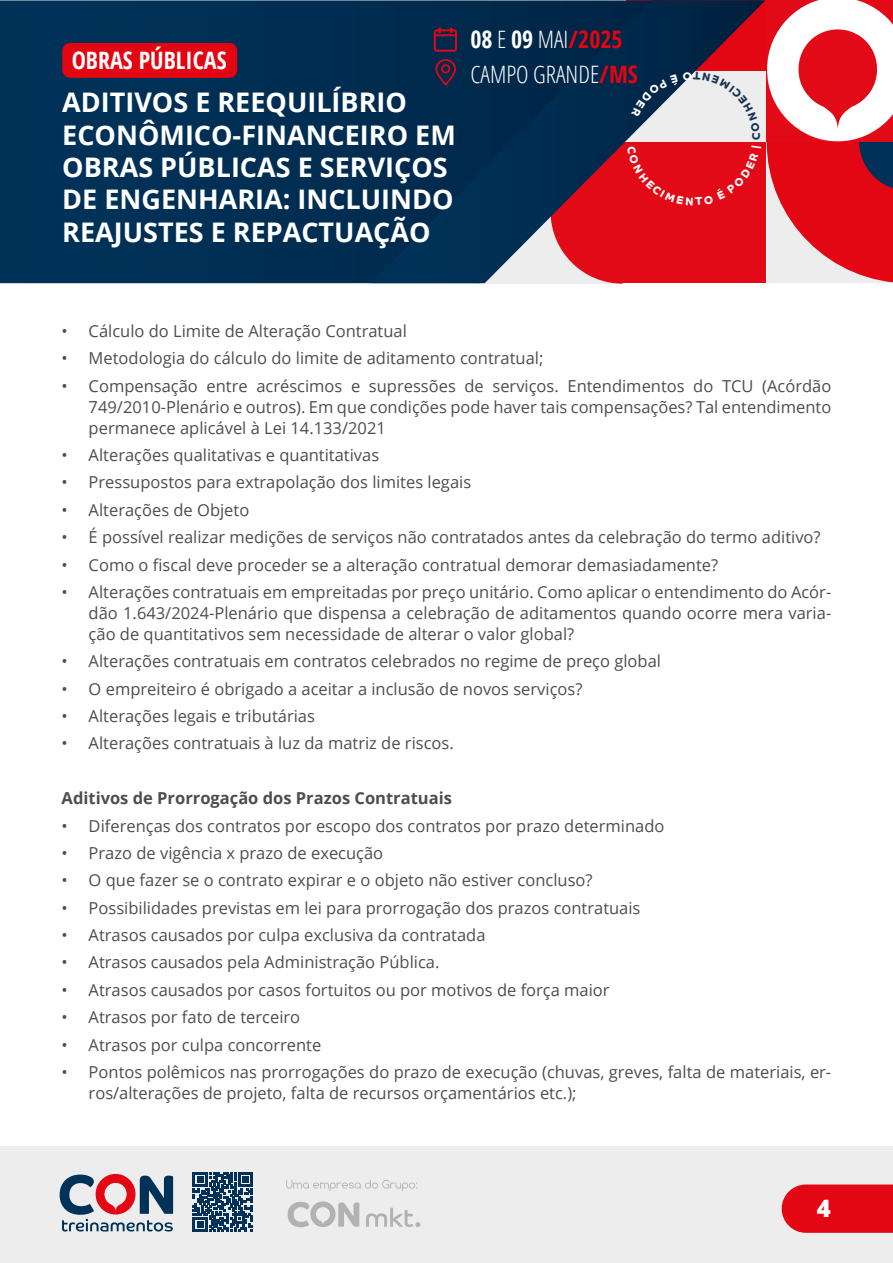
<style>
.page{position:relative;width:893px;height:1263px;background:#fff}
.page>*{position:absolute;margin:0;border:0;box-sizing:border-box;transform-origin:0 0}
.t1{font:700 27px/32.4px "Open Sans";color:#fff}
.t2{font:300 condensed 24px/34.5px "Open Sans";color:#fff}
.t3{font:700 condensed 24px "Open Sans";color:#fff}
.t4{font:800 24px "Open Sans";color:#fff}
.t5{font:16.5px/21px "Open Sans";color:#4d4d4d;text-align:justify}
.t6{font:700 16.5px "Open Sans";color:#4d4d4d}
.s1{font-weight:700}
.s2{font-weight:700;color:#e30512}
</style>
<div class="page">
<div style="left:0;top:1146px;width:893px;height:117px;background:#ededed"></div>
<svg style="left:782px;top:1184px;width:111px;height:49px;background:#e3131f"></svg>
<svg style="left:286px;top:1180px;width:131px;height:11px"></svg>
<svg style="left:366px;top:1207px;width:54px;height:20px"></svg>
<svg style="left:288px;top:1201px;width:71px;height:26px"></svg>
<svg style="left:60px;top:1174px;width:113px;height:57px"></svg>
<svg style="left:193px;top:1172px;width:60px;height:60px"></svg>
<div style="left:0;top:0;width:371px;height:283px;background:#003055"></div>
<svg style="left:371px;top:0;width:394px;height:283px;background:#113051"></svg>
<svg style="left:767px;top:0;width:126px;height:283px"></svg>
<svg style="left:433px;top:27px;width:25px;height:25px"></svg>
<svg style="left:435px;top:59px;width:21px;height:26px"></svg>
<div style="left:62px;top:43px;width:175px;height:35px;background:#e30512;border-radius:8px"></div>
<svg style="left:551px;top:72px;width:210px;height:212px;background:#b03d4d"></svg>
<h2 class="t3" style="left:72px;top:44px;width:156px">OBRAS PÚBLICAS</h2>
<h1 class="t1" style="left:62px;top:86px;width:395px">ADITIVOS E REEQUILÍBRIO<br>ECONÔMICO-FINANCEIRO EM<br>OBRAS PÚBLICAS E SERVIÇOS<br>DE ENGENHARIA: INCLUINDO<br>REAJUSTES E REPACTUAÇÃO</h1>
<h2 class="t2" style="left:470px;top:22px;width:169px"><span class="s1">08</span> E <span class="s1">09</span> MAI<span class="s2">/2025<br></span>CAMPO GRANDE<span class="s2">/MS</span></h2>
<p class="t5" style="left:62px;top:320px;width:347px">• Cálculo do Limite de Alteração Contratual</p>
<p class="t5" style="left:62px;top:347px;width:483px">• Metodologia do cálculo do limite de aditamento contratual;</p>
<p class="t5" style="left:89px;top:375px;width:744px;text-indent:-27px">• Compensação entre acréscimos e supressões de serviços. Entendimentos do TCU (Acórdão 749/2010-Plenário e outros). Em que condições pode haver tais compensações? Tal entendimento permanece aplicável à Lei 14.133/2021</p>
<p class="t5" style="left:62px;top:444px;width:319px">• Alterações qualitativas e quantitativas</p>
<p class="t5" style="left:62px;top:471px;width:411px">• Pressupostos para extrapolação dos limites legais</p>
<p class="t5" style="left:62px;top:499px;width:189px">• Alterações de Objeto</p>
<p class="t5" style="left:62px;top:526px;width:760px">• É possível realizar medições de serviços não contratados antes da celebração do termo aditivo?</p>
<p class="t5" style="left:62px;top:554px;width:658px">• Como o fiscal deve proceder se a alteração contratual demorar demasiadamente?</p>
<p class="t5" style="left:89px;top:581px;width:744px;text-indent:-27px">• Alterações contratuais em empreitadas por preço unitário. Como aplicar o entendimento do Acór&shy;dão 1.643/2024-Plenário que dispensa a celebração de aditamentos quando ocorre mera varia&shy;ção de quantitativos sem necessidade de alterar o valor global?</p>
<p class="t5" style="left:62px;top:650px;width:601px">• Alterações contratuais em contratos celebrados no regime de preço global</p>
<p class="t5" style="left:62px;top:678px;width:522px">• O empreiteiro é obrigado a aceitar a inclusão de novos serviços?</p>
<p class="t5" style="left:62px;top:705px;width:255px">• Alterações legais e tributárias</p>
<p class="t5" style="left:62px;top:732px;width:394px">• Alterações contratuais à luz da matriz de riscos.</p>
<p class="t6" style="left:62px;top:786px;width:392px">Aditivos de Prorrogação dos Prazos Contratuais</p>
<p class="t5" style="left:62px;top:815px;width:604px">• Diferenças dos contratos por escopo dos contratos por prazo determinado</p>
<p class="t5" style="left:62px;top:842px;width:323px">• Prazo de vigência x prazo de execução</p>
<p class="t5" style="left:62px;top:869px;width:532px">• O que fazer se o contrato expirar e o objeto não estiver concluso?</p>
<p class="t5" style="left:62px;top:897px;width:580px">• Possibilidades previstas em lei para prorrogação dos prazos contratuais</p>
<p class="t5" style="left:62px;top:924px;width:425px">• Atrasos causados por culpa exclusiva da contratada</p>
<p class="t5" style="left:62px;top:951px;width:379px">• Atrasos causados pela Administração Pública.</p>
<p class="t5" style="left:62px;top:979px;width:549px">• Atrasos causados por casos fortuitos ou por motivos de força maior</p>
<p class="t5" style="left:62px;top:1006px;width:240px">• Atrasos por fato de terceiro</p>
<p class="t5" style="left:62px;top:1034px;width:261px">• Atrasos por culpa concorrente</p>
<p class="t5" style="left:89px;top:1061px;width:744px;text-indent:-27px">• Pontos polêmicos nas prorrogações do prazo de execução (chuvas, greves, falta de materiais, er&shy;ros/alterações de projeto, falta de recursos orçamentários etc.);</p>
<h2 class="t4" style="left:817px;top:1190px;width:16px">4</h2>
</div>
